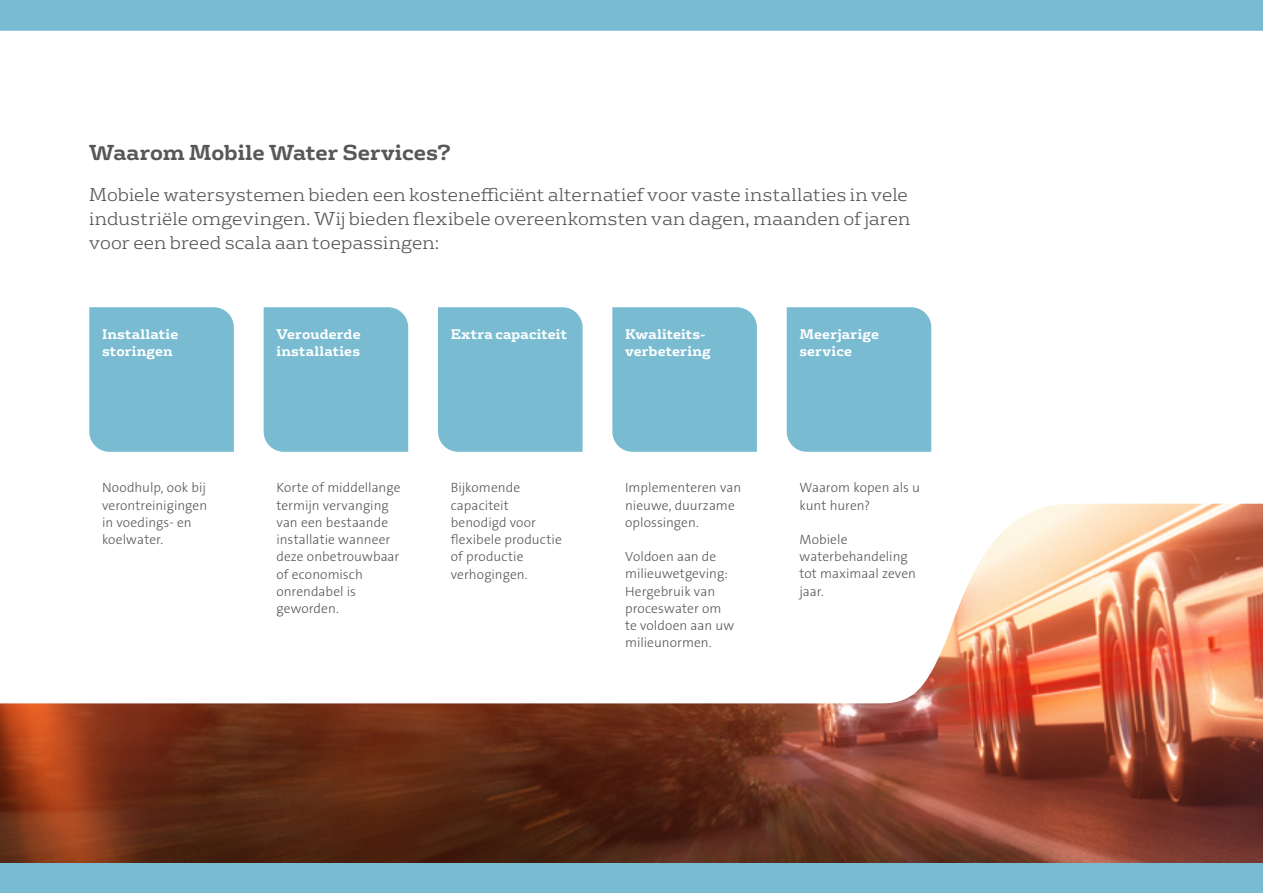
<style>
.page{position:relative;width:1263px;height:893px;background:#fff}
.page>*{position:absolute;margin:0;border:0;box-sizing:border-box;transform-origin:0 0}
.t1{font:700 21px "FS Rufus";letter-spacing:-.01em;color:#575756}
.t2{font:300 18px/24px "FS Rufus";letter-spacing:.005em;color:#575756}
.t3{font:13.5px/17.2px "The Sans Veolia W3 Lig";letter-spacing:-.005em;color:#575756}
.t4{font:700 13.5px/17.2px "FS Rufus";letter-spacing:.01em;color:#fff}
</style>
<div class="page">
<img style="left:0;top:504px;width:1263px;height:359px">
<div style="left:0;top:863px;width:1263px;height:30px;background:#79bcd2"></div>
<div style="left:0;top:0;width:1263px;height:31px;background:#79bcd2"></div>
<div style="left:89px;top:307px;width:145px;height:145px;background:#79bcd2"></div>
<div style="left:264px;top:307px;width:144px;height:145px;background:#79bcd2"></div>
<div style="left:438px;top:307px;width:145px;height:145px;background:#79bcd2"></div>
<div style="left:612px;top:307px;width:145px;height:145px;background:#79bcd2"></div>
<div style="left:787px;top:307px;width:144px;height:145px;background:#79bcd2"></div>
<h1 class="t1" style="left:89px;top:135px;width:363px">Waarom Mobile Water Services?</h1>
<h2 class="t2" style="left:89px;top:181px;width:822px">Mobiele watersystemen bieden een kostenefficiënt alternatief voor vaste installaties in vele industriële omgevingen. Wij bieden flexibele overeenkomsten van dagen, maanden of jaren voor een breed scala aan toepassingen:</h2>
<p class="t4" style="left:102px;top:324px;width:78px">Installatie storingen</p>
<p class="t4" style="left:276px;top:324px;width:86px">Verouderde installaties</p>
<p class="t4" style="left:451px;top:324px;width:118px">Extra capaciteit</p>
<p class="t4" style="left:625px;top:324px;width:87px">Kwaliteits&shy;verbetering</p>
<p class="t4" style="left:799px;top:324px;width:81px">Meerjarige service</p>
<p class="t3" style="left:102px;top:479px;width:107px">Noodhulp, ook bij verontreinigingen in voedings- en koelwater.</p>
<p class="t3" style="left:276px;top:479px;width:126px">Korte of middellange termijn vervanging van een bestaande installatie wanneer deze onbetrouwbaar of economisch onrendabel is geworden.</p>
<p class="t3" style="left:451px;top:479px;width:113px">Bijkomende capaciteit benodigd voor flexibele productie of productie verhogingen.</p>
<p class="t3" style="left:625px;top:479px;width:118px">Implementeren van nieuwe, duurzame oplossingen.</p>
<p class="t3" style="left:625px;top:548px;width:111px">Voldoen aan de milieuwetgeving:<br>Hergebruik van proceswater om te voldoen aan uw milieunormen.</p>
<p class="t3" style="left:799px;top:479px;width:122px">Waarom kopen als u kunt huren?</p>
<p class="t3" style="left:799px;top:531px;width:118px">Mobiele waterbehandeling tot maximaal zeven jaar.</p>
</div>
